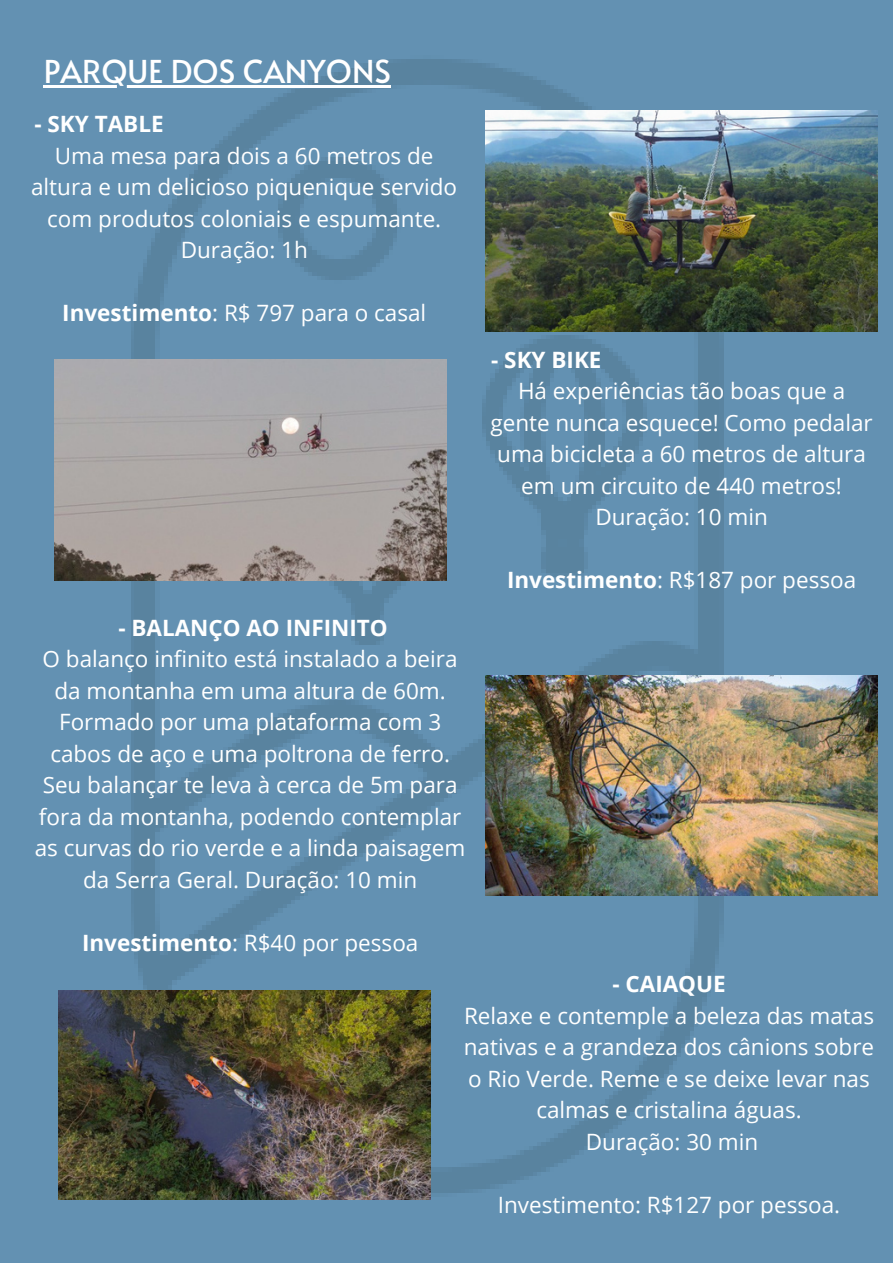
<style>
.page{position:relative;width:893px;height:1264px;background:#fff}
.page>*{position:absolute;margin:0;border:0;box-sizing:border-box;transform-origin:0 0}
.t1{font:31.5px "Alata";color:#fff}
.t2{font:22.5px/31.5px "Open Sans";color:#fff;text-align:center}
.t3{font:700 22.5px "Open Sans";color:#fff}
.s1{font-weight:700}
</style>
<div class="page">
<div style="left:0;top:0;width:892px;height:1262px;background:#6391b2"></div>
<img style="left:131px;top:59px;width:631px;height:1136px">
<img style="left:485px;top:111px;width:392px;height:220px">
<img style="left:54px;top:360px;width:392px;height:220px">
<hr style="left:44px;top:85px;width:347px;height:3px;background:#fff">
<img style="left:485px;top:675px;width:392px;height:220px">
<img style="left:58px;top:990px;width:372px;height:209px">
<h1 class="t1" style="left:44px;top:48px;width:348px">PARQUE DOS CANYONS</h1>
<p class="t3" style="left:35px;top:108px;width:131px">- SKY TABLE</p>
<p class="t2" style="left:31px;top:139px;width:427px">Uma mesa para dois a 60 metros de altura e um delicioso piquenique servido com produtos coloniais e espumante.<br>Duração: 1h</p>
<p class="t2" style="left:62px;top:296px;width:365px"><span class="s1">Investimento</span>: R$ 797 para o casal</p>
<p class="t3" style="left:118px;top:612px;width:271px">- BALANÇO AO INFINITO</p>
<p class="t2" style="left:35px;top:643px;width:432px">O balanço infinito está instalado a beira da montanha em uma altura de 60m.<br>Formado por uma plataforma com 3 cabos de aço e uma poltrona de ferro.<br>Seu balançar te leva à cerca de 5m para fora da montanha, podendo contemplar as curvas do rio verde e a linda paisagem da Serra Geral. Duração: 10 min</p>
<p class="t2" style="left:82px;top:926px;width:338px"><span class="s1">Investimento</span>: R$40 por pessoa</p>
<p class="t3" style="left:491px;top:344px;width:112px">- SKY BIKE</p>
<p class="t2" style="left:490px;top:375px;width:384px">Há experiências tão boas que a gente nunca esquece! Como pedalar uma bicicleta a 60 metros de altura em um circuito de 440 metros!<br>Duração: 10 min</p>
<p class="t2" style="left:507px;top:564px;width:350px"><span class="s1">Investimento</span>: R$187 por pessoa</p>
<p class="t3" style="left:612px;top:968px;width:115px">- CAIAQUE</p>
<p class="t2" style="left:464px;top:999px;width:412px">Relaxe e contemple a beleza das matas nativas e a grandeza dos cânions sobre o Rio Verde. Reme e se deixe levar nas calmas e cristalina águas.<br>Duração: 30 min</p>
<p class="t2" style="left:498px;top:1188px;width:344px">Investimento: R$127 por pessoa.</p>
</div>
